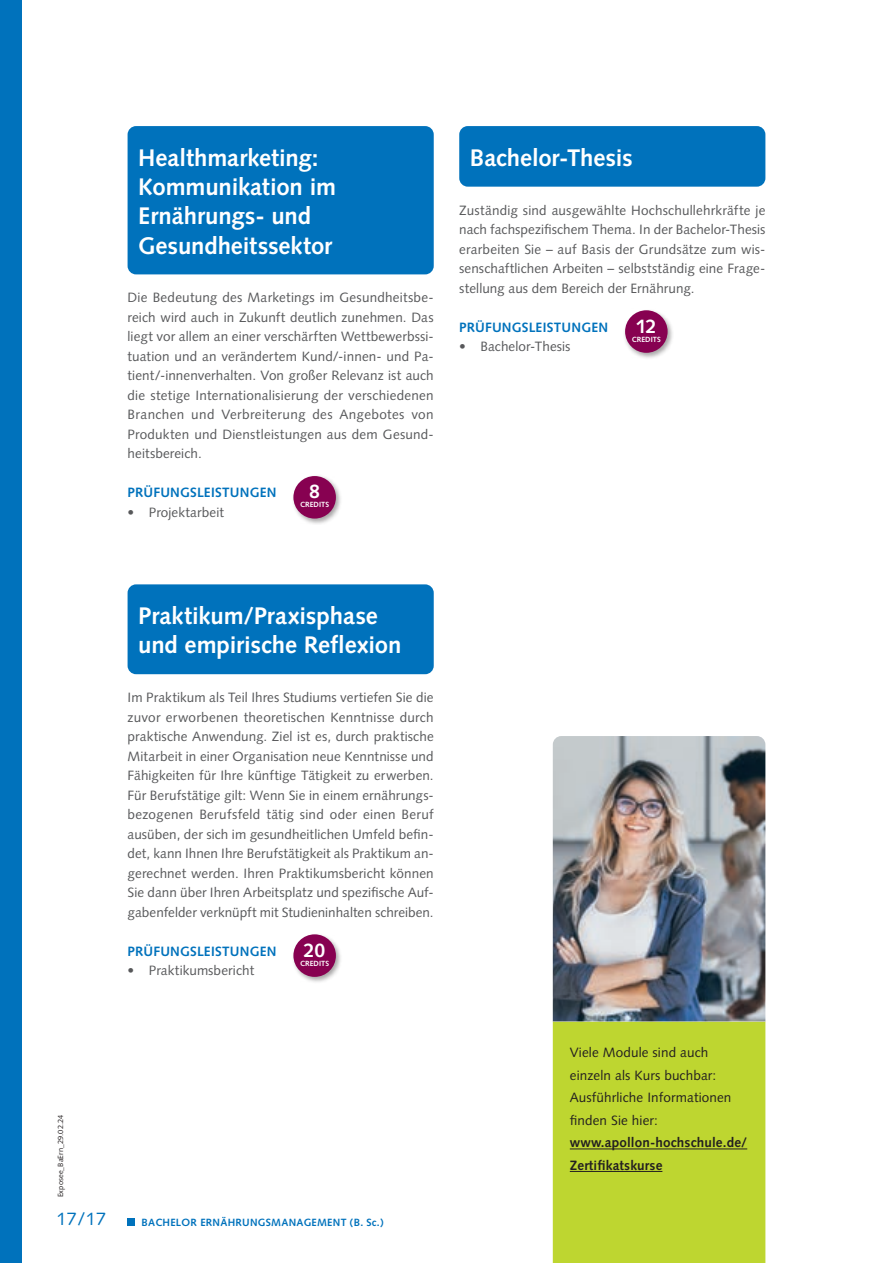
<style>
.page{position:relative;width:893px;height:1263px;background:#fff}
.page>*{position:absolute;margin:0;border:0;box-sizing:border-box;transform-origin:0 0}
.SP2023_Cur_Head_Kasten{font:700 24px/29.2px "Syntax LT Std";letter-spacing:-.005em;color:#fff}
.SP2021_CPKreise_Zahl{font:700 19.5px "Syntax LT Std";color:#fff}
.t1{font:18px "Syntax LT Std";color:#0072bc}
.SP2021_Cur_Text_9pt{font:13.5px/19.5px "Syntax LT Std";letter-spacing:.005em;color:#57585a;text-align:justify}
.t2{font:13.5px/22.5px "Syntax LT Std";letter-spacing:.01em;color:#231f20}
.SP2021_Cur_CP{font:700 13.5px "Syntax LT Std";letter-spacing:.015em;color:#0072bc}
.t3{font:700 13.5px/22.5px "Syntax LT Std";letter-spacing:.01em;color:#231f20}
.t4{font:700 10.5px "Syntax LT Std";letter-spacing:.025em;color:#0072bc}
.t5{font:7.5px "Syntax LT Std";letter-spacing:.01em;color:#231f20}
.SP2021_CP_Kreise{font:700 7.5px "Syntax LT Std";letter-spacing:.01em;color:#fff}
</style>
<div class="page">
<div style="left:128px;top:126px;width:306px;height:148px;background:#0072bc;border-radius:9px"></div>
<div style="left:128px;top:584px;width:306px;height:90px;background:#0072bc;border-radius:9px"></div>
<div style="left:291px;top:473px;width:52px;height:52px;background:#231f20;opacity:.4"></div>
<div style="left:293px;top:476px;width:43px;height:43px;background:#870151;border-radius:50%"></div>
<div style="left:291px;top:932px;width:52px;height:52px;background:#231f20;opacity:.4"></div>
<div style="left:293px;top:934px;width:43px;height:43px;background:#870151;border-radius:50%"></div>
<div style="left:459px;top:126px;width:306px;height:61px;background:#0072bc;border-radius:9px"></div>
<div style="left:622px;top:308px;width:52px;height:52px;background:#231f20;opacity:.4"></div>
<div style="left:625px;top:310px;width:43px;height:43px;background:#870151;border-radius:50%"></div>
<div style="left:553px;top:1021px;width:212px;height:242px;background:#bed630"></div>
<img style="left:553px;top:736px;width:212px;height:285px">
<hr style="left:570px;top:1149px;width:177px;height:1px;background:#231f20">
<hr style="left:570px;top:1171px;width:92px;height:1px;background:#231f20">
<div style="left:128px;top:1218px;width:7px;height:7px;background:#0072bc"></div>
<div style="left:0;top:0;width:21px;height:1263px;background:#0072bc"></div>
<p class="SP2023_Cur_Head_Kasten" style="left:138px;top:143px;width:199px">Healthmarketing:<br>Kommunikation im<br>Ernährungs- und<br>Gesundheitssektor</p>
<p class="SP2021_Cur_Text_9pt" style="left:128px;top:288px;width:308px">Die Bedeutung des Marketings im Gesundheitsbe&shy;reich wird auch in Zukunft deutlich zunehmen. Das liegt vor allem an einer verschärften Wettbewerbssi&shy;tuation und an verändertem Kund/-innen- und Pa&shy;tient/-innenverhalten. Von großer Relevanz ist auch die stetige Internationalisierung der verschiedenen Branchen und Verbreiterung des Angebotes von Produkten und Dienstleistungen aus dem Gesund&shy;heitsbereich.</p>
<p class="SP2021_Cur_CP" style="left:128px;top:485px;width:151px">PRÜFUNGSLEISTUNGEN</p>
<p class="SP2021_CPKreise_Zahl" style="left:309px;top:480px;width:12px">8</p>
<p class="SP2021_CP_Kreise" style="left:300px;top:500px;width:31px">CREDITS</p>
<p class="SP2021_Cur_Text_9pt" style="left:128px;top:502px;width:98px">• Projektarbeit</p>
<p class="SP2023_Cur_Head_Kasten" style="left:470px;top:143px;width:164px">Bachelor-Thesis</p>
<p class="SP2021_Cur_Text_9pt" style="left:459px;top:200px;width:308px">Zuständig sind ausgewählte Hochschullehrkräfte je nach fachspezifischem Thema. In der Bachelor-Thesis erarbeiten Sie – auf Basis der Grundsätze zum wis&shy;senschaftlichen Arbeiten – selbstständig eine Frage&shy;stellung aus dem Bereich der Ernährung.</p>
<p class="SP2021_Cur_CP" style="left:459px;top:319px;width:151px">PRÜFUNGSLEISTUNGEN</p>
<p class="SP2021_CPKreise_Zahl" style="left:636px;top:315px;width:22px">12</p>
<p class="SP2021_CP_Kreise" style="left:632px;top:335px;width:31px">CREDITS</p>
<p class="SP2021_Cur_Text_9pt" style="left:459px;top:337px;width:113px">• Bachelor-Thesis</p>
<p class="t5" style="left:56px;top:1197px;width:84px;rotate:-90deg">Exposee_BaErn_29.02.24</p>
<p class="SP2023_Cur_Head_Kasten" style="left:138px;top:601px;width:265px">Praktikum/Praxisphase und empirische Reflexion</p>
<p class="SP2021_Cur_Text_9pt" style="left:128px;top:688px;width:308px">Im Praktikum als Teil Ihres Studiums vertiefen Sie die zuvor erworbenen theoretischen Kenntnisse durch praktische Anwendung. Ziel ist es, durch praktische Mitarbeit in einer Organisation neue Kenntnisse und Fähigkeiten für Ihre künftige Tätigkeit zu erwerben.<br>Für Berufstätige gilt: Wenn Sie in einem ernährungs&shy;bezogenen Berufsfeld tätig sind oder einen Beruf ausüben, der sich im gesundheitlichen Umfeld befin&shy;det, kann Ihnen Ihre Berufstätigkeit als Praktikum an&shy;gerechnet werden. Ihren Praktikumsbericht können Sie dann über Ihren Arbeitsplatz und spezifische Auf&shy;gabenfelder verknüpft mit Studieninhalten schreiben.</p>
<p class="SP2021_Cur_CP" style="left:128px;top:943px;width:151px">PRÜFUNGSLEISTUNGEN</p>
<p class="SP2021_CPKreise_Zahl" style="left:304px;top:939px;width:23px">20</p>
<p class="SP2021_CP_Kreise" style="left:300px;top:959px;width:31px">CREDITS</p>
<p class="SP2021_Cur_Text_9pt" style="left:128px;top:961px;width:128px">• Praktikumsbericht</p>
<h3 class="t1" style="left:56px;top:1208px;width:51px">17/17</h3>
<p class="t4" style="left:141px;top:1216px;width:244px">BACHELOR ERNÄHRUNGSMANAGEMENT (B. Sc.)</p>
<p class="t2" style="left:570px;top:1041px;width:148px">Viele Module sind auch einzeln als Kurs buchbar:</p>
<p class="t2" style="left:570px;top:1086px;width:163px">Ausführliche Informationen finden Sie hier:</p>
<p class="t3" style="left:570px;top:1131px;width:179px">www.apollon-hochschule.de/<br>Zertifikatskurse</p>
</div>
